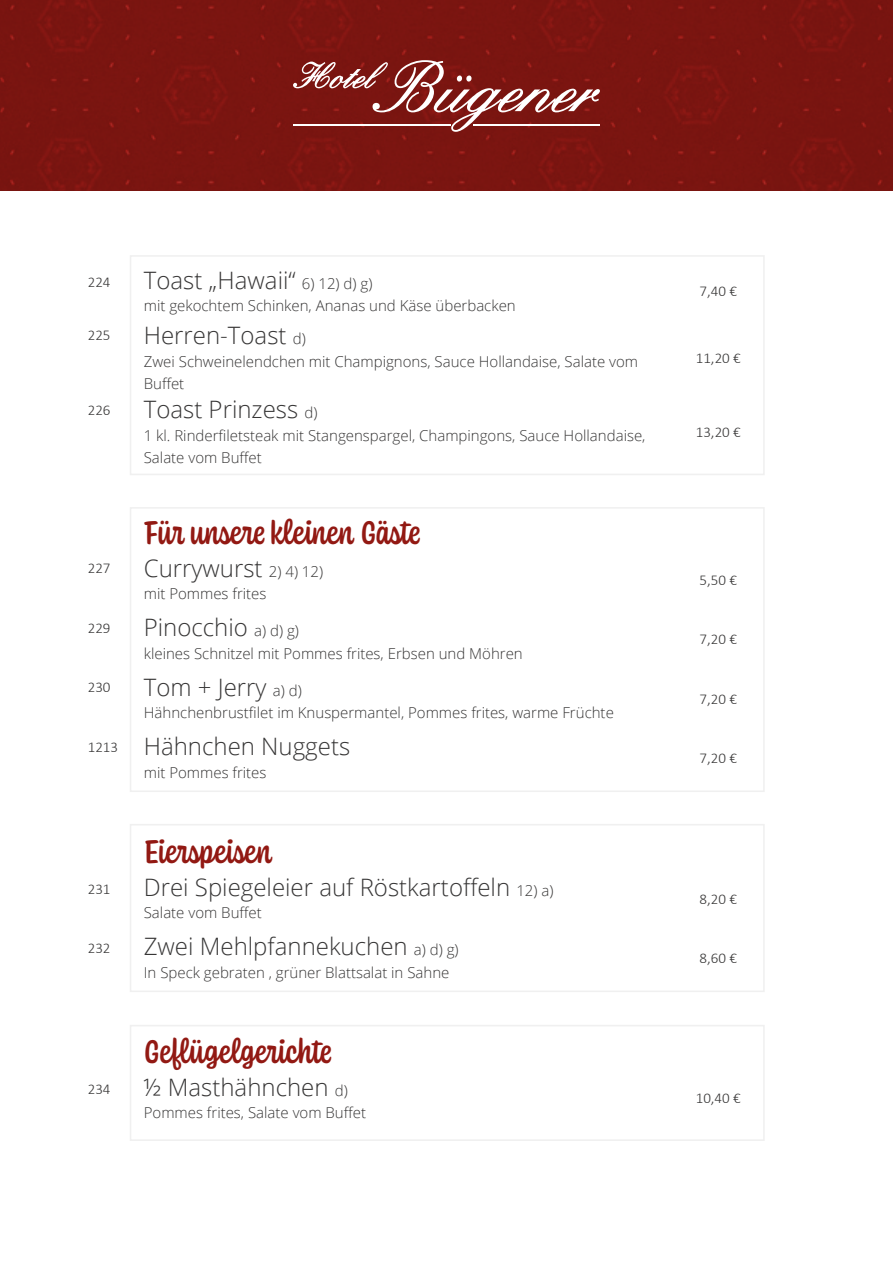
<style>
.page{position:relative;width:893px;height:1263px;background:#fff}
.page>*{position:absolute;margin:0;border:0;box-sizing:border-box;transform-origin:0 0}
.t1{font:500 34.5px "Coniferous";letter-spacing:.015em;color:#921913}
.t2{font:500 34.5px "Coniferous";letter-spacing:.04em;color:#921913}
.t3{font:300 24px "Open Sans";color:#373636}
.t4{font:300 15px/22.5px "Open Sans";color:#373636}
.t5{font:300 15px "Calibri";color:#373636}
.s1{font-size:15px}
</style>
<div class="page">
<div style="left:0;top:0;width:893px;height:190px;background:#7a1510"></div>
<svg style="left:293px;top:60px;width:307px;height:72px"></svg>
<hr style="left:293px;top:124px;width:158px;height:2px;background:#fff">
<hr style="left:473px;top:124px;width:127px;height:2px;background:#fff">
<div style="left:130px;top:255px;width:635px;height:220px;border:2px solid #f0f0f0"></div>
<div style="left:130px;top:507px;width:635px;height:285px;border:2px solid #f0f0f0"></div>
<div style="left:130px;top:824px;width:635px;height:168px;border:2px solid #f0f0f0"></div>
<div style="left:130px;top:1025px;width:635px;height:116px;border:2px solid #f0f0f0"></div>
<p class="t5" style="left:88px;top:273px;width:24px">224</p>
<p class="t5" style="left:88px;top:326px;width:24px">225</p>
<p class="t5" style="left:88px;top:400px;width:24px">226</p>
<p class="t5" style="left:88px;top:558px;width:24px">227</p>
<p class="t5" style="left:88px;top:618px;width:24px">229</p>
<p class="t5" style="left:88px;top:678px;width:24px">230</p>
<p class="t5" style="left:88px;top:737px;width:32px">1213</p>
<p class="t5" style="left:88px;top:879px;width:24px">231</p>
<p class="t5" style="left:88px;top:939px;width:24px">232</p>
<p class="t5" style="left:88px;top:1080px;width:24px">234</p>
<h2 class="t3" style="left:144px;top:263px;width:230px">Toast „Hawaii“ <span class="s1">6) 12) d) g)</span></h2>
<p class="t4" style="left:144px;top:294px;width:373px">mit gekochtem Schinken, Ananas und Käse überbacken</p>
<p class="t5" style="left:700px;top:282px;width:39px">7,40 €</p>
<h2 class="t3" style="left:144px;top:319px;width:163px">Herren-Toast <span class="s1">d)</span></h2>
<p class="t4" style="left:144px;top:350px;width:496px">Zwei Schweinelendchen mit Champignons, Sauce Hollandaise, Salate vom<br>Buffet</p>
<p class="t5" style="left:696px;top:349px;width:47px">11,20 €</p>
<h2 class="t3" style="left:144px;top:393px;width:175px">Toast Prinzess <span class="s1">d)</span></h2>
<p class="t4" style="left:144px;top:423px;width:503px">1 kl. Rinderfiletsteak mit Stangenspargel, Champingons, Sauce Hollandaise,<br>Salate vom Buffet</p>
<p class="t5" style="left:696px;top:423px;width:47px">13,20 €</p>
<h1 class="t1" style="left:144px;top:508px;width:278px">Für unsere kleinen Gäste</h1>
<h2 class="t3" style="left:144px;top:552px;width:181px">Currywurst <span class="s1">2) 4) 12)</span></h2>
<p class="t4" style="left:144px;top:582px;width:124px">mit Pommes frites</p>
<h2 class="t3" style="left:144px;top:611px;width:157px">Pinocchio <span class="s1">a) d) g)</span></h2>
<p class="t4" style="left:144px;top:642px;width:380px">kleines Schnitzel mit Pommes frites, Erbsen und Möhren</p>
<h2 class="t3" style="left:144px;top:671px;width:159px">Tom + Jerry <span class="s1">a) d)</span></h2>
<p class="t4" style="left:144px;top:701px;width:472px">Hähnchenbrustfilet im Knuspermantel, Pommes frites, warme Früchte</p>
<h2 class="t3" style="left:144px;top:730px;width:208px">Hähnchen Nuggets</h2>
<p class="t4" style="left:144px;top:761px;width:124px">mit Pommes frites</p>
<h1 class="t2" style="left:144px;top:827px;width:130px">Eierspeisen</h1>
<h2 class="t3" style="left:144px;top:871px;width:411px">Drei Spiegeleier auf Röstkartoffeln <span class="s1">12) a)</span></h2>
<p class="t4" style="left:144px;top:901px;width:119px">Salate vom Buffet</p>
<h2 class="t3" style="left:144px;top:930px;width:316px">Zwei Mehlpfannekuchen <span class="s1">a) d) g)</span></h2>
<p class="t4" style="left:144px;top:961px;width:307px">In Speck gebraten , grüner Blattsalat in Sahne</p>
<h1 class="t1" style="left:144px;top:1027px;width:189px">Geflügelgerichte</h1>
<h2 class="t3" style="left:144px;top:1070px;width:205px">½ Masthähnchen <span class="s1">d)</span></h2>
<p class="t4" style="left:144px;top:1101px;width:224px">Pommes frites, Salate vom Buffet</p>
<p class="t5" style="left:700px;top:570px;width:39px">5,50 €</p>
<p class="t5" style="left:700px;top:630px;width:39px">7,20 €</p>
<p class="t5" style="left:700px;top:689px;width:39px">7,20 €</p>
<p class="t5" style="left:700px;top:749px;width:39px">7,20 €</p>
<p class="t5" style="left:700px;top:889px;width:39px">8,20 €</p>
<p class="t5" style="left:700px;top:949px;width:39px">8,60 €</p>
<p class="t5" style="left:696px;top:1089px;width:47px">10,40 €</p>
</div>
